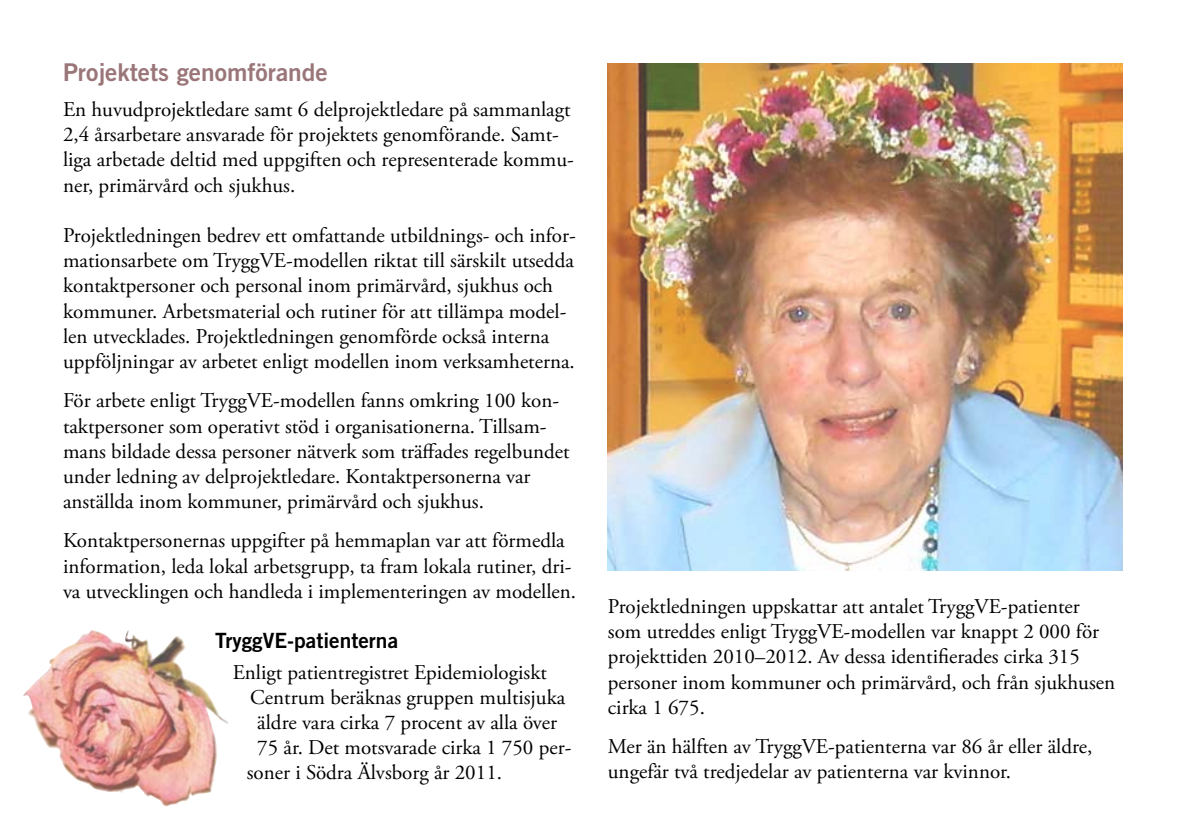
<style>
.page{position:relative;width:1186px;height:839px;background:#fff}
.page>*{position:absolute;margin:0;border:0;box-sizing:border-box;transform-origin:0 0}
.t1{font:24.5px "Trade Gothic LT Std Bd 2";color:#9a7679}
.t2{font:21px/25.2px "Adobe Garamond Pro";color:#000}
.t3{font:21px "Trade Gothic LT Std Bd 2";color:#000}
</style>
<div class="page">
<img style="left:23px;top:630px;width:205px;height:176px">
<img style="left:608px;top:63px;width:515px;height:507px">
<p class="t1" style="left:63px;top:57px;width:266px">Projektets genomförande</p>
<p class="t2" style="left:63px;top:97px;width:512px">En huvudprojektledare samt 6 delprojektledare på sammanlagt 2,4 årsarbetare ansvarade för projektets genomförande. Samt&shy;liga arbetade deltid med uppgiften och representerade kommu&shy;ner, primärvård och sjukhus.</p>
<p class="t2" style="left:63px;top:223px;width:514px">Projektledningen bedrev ett omfattande utbildnings- och infor&shy;mationsarbete om TryggVE-modellen riktat till särskilt utsedda kontaktpersoner och personal inom primärvård, sjukhus och kommuner. Arbetsmaterial och rutiner för att tillämpa model&shy;len utvecklades. Projektledningen genomförde också interna uppföljningar av arbetet enligt modellen inom verksamheterna.</p>
<p class="t2" style="left:63px;top:389px;width:508px">För arbete enligt TryggVE-modellen fanns omkring 100 kon&shy;taktpersoner som operativt stöd i organisationerna. Tillsam&shy;mans bildade dessa personer nätverk som träffades regelbundet under ledning av delprojektledare. Kontaktpersonerna var anställda inom kommuner, primärvård och sjukhus.</p>
<p class="t2" style="left:63px;top:529px;width:515px">Kontaktpersonernas uppgifter på hemmaplan var att förmedla information, leda lokal arbetsgrupp, ta fram lokala rutiner, dri&shy;va utvecklingen och handleda i implementeringen av modellen.</p>
<p class="t3" style="left:215px;top:627px;width:184px">TryggVE-patienterna</p>
<p class="t2" style="left:233px;top:659px;width:315px">Enligt patientregistret Epidemiologiskt</p>
<p class="t2" style="left:250px;top:685px;width:316px">Centrum beräknas gruppen multisjuka</p>
<p class="t2" style="left:257px;top:710px;width:301px">äldre vara cirka 7 procent av alla över</p>
<p class="t2" style="left:257px;top:735px;width:315px">75 år. Det motsvarade cirka 1 750 per-</p>
<p class="t2" style="left:247px;top:760px;width:257px">soner i Södra Älvsborg år 2011.</p>
<p class="t2" style="left:608px;top:594px;width:509px">Projektledningen uppskattar att antalet TryggVE-patienter som utreddes enligt TryggVE-modellen var knappt 2 000 för projekttiden 2010–2012. Av dessa identifierades cirka 315 personer inom kommuner och primärvård, och från sjukhusen cirka 1 675.</p>
<p class="t2" style="left:608px;top:734px;width:486px">Mer än hälften av TryggVE-patienterna var 86 år eller äldre, ungefär två tredjedelar av patienterna var kvinnor.</p>
</div>
